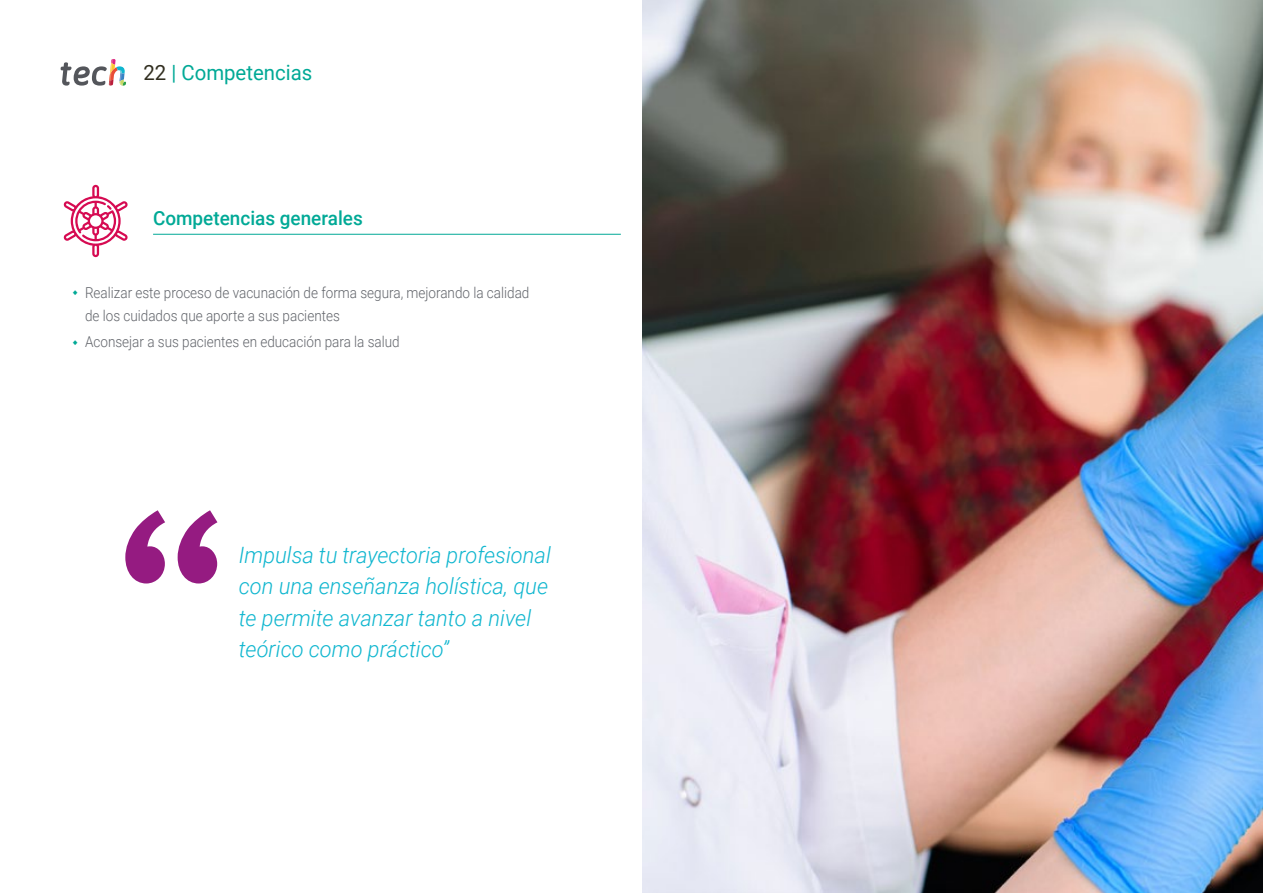
<style>
.page{position:relative;width:1263px;height:893px;background:#fff}
.page>*{position:absolute;margin:0;border:0;box-sizing:border-box;transform-origin:0 0}
.t1{font:italic 300 22.5px/31.5px "Roboto";color:#0fb6cf}
.t2{font:21px "Roboto";color:#00a996}
.t3{font:500 19.5px "Roboto";color:#00a996}
.t4{font:300 15px/22.5px "Roboto";color:#61646a;scale:.9 1}
.s1{color:#312e20}
</style>
<div class="page">
<svg style="left:61px;top:59px;width:65px;height:27px"></svg>
<img style="left:642px;top:0;width:621px;height:893px">
<svg style="left:125px;top:510px;width:92px;height:73px"></svg>
<hr style="left:153px;top:234px;width:468px;height:1px;background:#00a996">
<svg style="left:63px;top:185px;width:65px;height:72px"></svg>
<h2 class="t2" style="left:144px;top:57px;width:170px"><span class="s1">22</span> | Competencias</h2>
<h3 class="t3" style="left:153px;top:205px;width:211px">Competencias generales</h3>
<p class="t4" style="left:85px;top:281px;width:495px">Realizar este proceso de vacunación de forma segura, mejorando la calidad de los cuidados que aporte a sus pacientes</p>
<p class="t4" style="left:85px;top:330px;width:351px">Aconsejar a sus pacientes en educación para la salud</p>
<h1 class="t1" style="left:239px;top:538px;width:314px">Impulsa tu trayectoria profesional con una enseñanza holística, que te permite avanzar tanto a nivel teórico como práctico”</h1>
</div>
